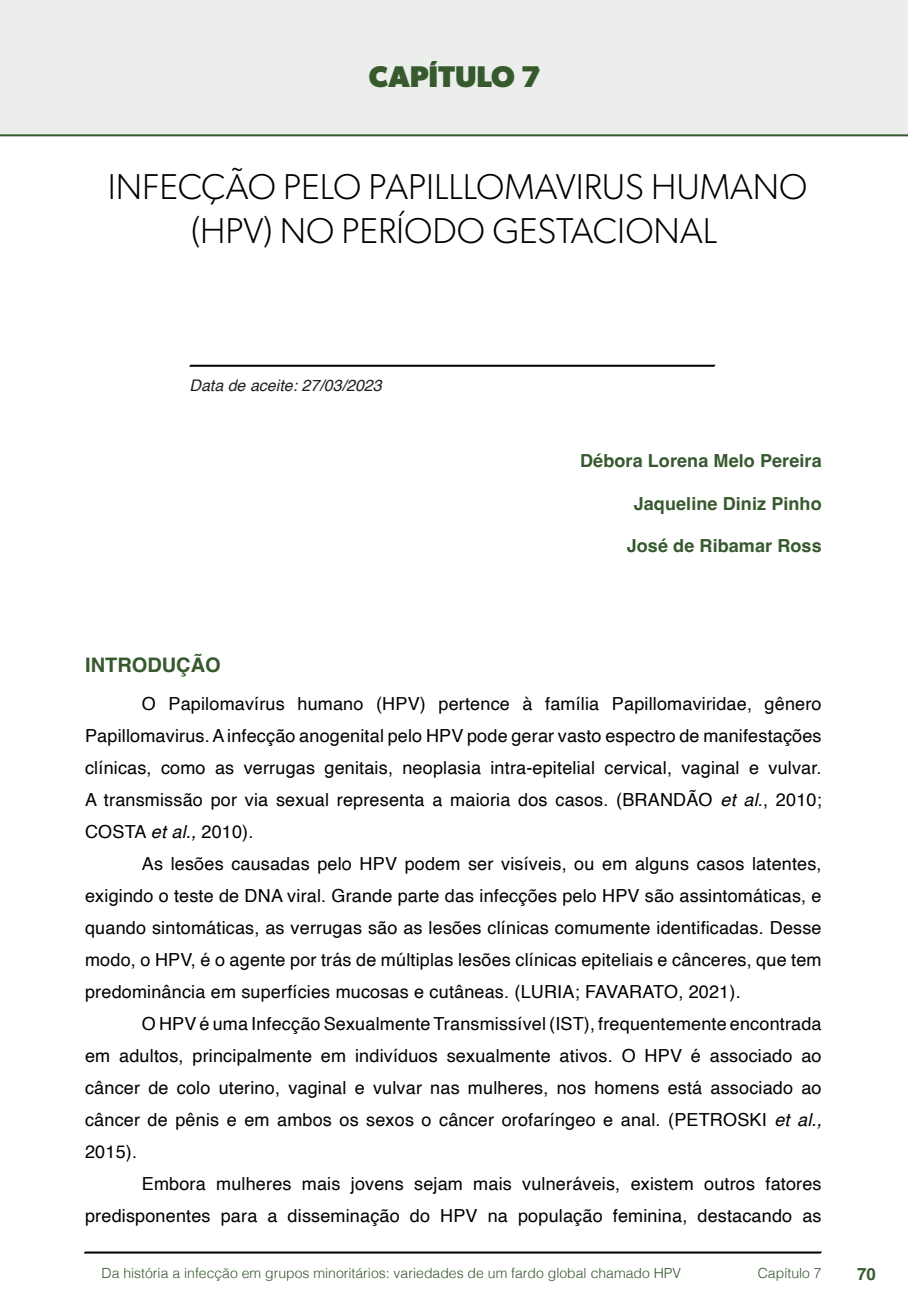
<style>
.page{position:relative;width:908px;height:1304px;background:#fff}
.page>*{position:absolute;margin:0;border:0;box-sizing:border-box;transform-origin:0 0}
.nome_artigos{font:300 36px/44px "Gibson";color:#000;text-align:center}
.cap_com_cap{font:700 30px "Gibson";color:#36592e}
.TITULOS{font:700 20px "Helvetica";color:#36592e}
.txt{font:18px/32px "Helvetica";letter-spacing:.01em;color:#000;text-align:justify}
.nome_autores{font:700 18px "Helvetica";letter-spacing:.005em;color:#36592e}
.t1{font:700 16.8px "Helvetica";color:#36592e}
.t2{font:italic 16px "Helvetica";color:#231f20}
.t3{font:300 14px "Helvetica";color:#36592e}
.s1{font-style:italic}
</style>
<div class="page">
<svg style="left:84px;top:1251px;width:737px;height:3px;background:#515151"></svg>
<svg style="left:189px;top:364px;width:526px;height:3px;background:#4f4f4f"></svg>
<div style="left:0;top:0;width:907px;height:136px;background:#ebeeea"></div>
<div style="left:44px;top:72px;width:68px;height:61px;background:#ebeeea"></div>
<p class="cap_com_cap" style="left:369px;top:58px;width:173px">CAPÍTULO 7</p>
<p class="nome_artigos" style="left:108px;top:164px;width:700px">INFECÇÃO PELO PAPILLLOMAVIRUS HUMANO (HPV) NO PERÍODO GESTACIONAL</p>
<p class="t2" style="left:189px;top:373px;width:194px">Data de aceite: 27/03/2023</p>
<p class="nome_autores" style="left:580px;top:450px;width:243px">Débora Lorena Melo Pereira</p>
<p class="nome_autores" style="left:633px;top:492px;width:189px">Jaqueline Diniz Pinho</p>
<p class="nome_autores" style="left:626px;top:535px;width:196px">José de Ribamar Ross</p>
<p class="TITULOS" style="left:85px;top:653px;width:137px">INTRODUÇÃO</p>
<p class="txt" style="left:85px;top:688px;width:737px;text-indent:57px">O Papilomavírus humano (HPV) pertence à família Papillomaviridae, gênero Papillomavirus. A infecção anogenital pelo HPV pode gerar vasto espectro de manifestações clínicas, como as verrugas genitais, neoplasia intra-epitelial cervical, vaginal e vulvar.<br>A transmissão por via sexual representa a maioria dos casos. (BRANDÃO <span class="s1">et al</span>., 2010; COSTA <span class="s1">et al.,</span> 2010).</p>
<p class="txt" style="left:85px;top:848px;width:737px;text-indent:57px">As lesões causadas pelo HPV podem ser visíveis, ou em alguns casos latentes, exigindo o teste de DNA viral. Grande parte das infecções pelo HPV são assintomáticas, e quando sintomáticas, as verrugas são as lesões clínicas comumente identificadas. Desse modo, o HPV, é o agente por trás de múltiplas lesões clínicas epiteliais e cânceres, que tem predominância em superfícies mucosas e cutâneas. (LURIA; FAVARATO, 2021).</p>
<p class="txt" style="left:85px;top:1008px;width:737px;text-indent:57px">O HPV é uma Infecção Sexualmente Transmissível (IST), frequentemente encontrada em adultos, principalmente em indivíduos sexualmente ativos. O HPV é associado ao câncer de colo uterino, vaginal e vulvar nas mulheres, nos homens está associado ao câncer de pênis e em ambos os sexos o câncer orofaríngeo e anal. (PETROSKI <span class="s1">et al., </span>2015).</p>
<p class="txt" style="left:85px;top:1168px;width:737px;text-align:right">Embora mulheres mais jovens sejam mais vulneráveis, existem outros fatores predisponentes para a disseminação do HPV na população feminina, destacando as</p>
<p class="t3" style="left:101px;top:1261px;width:580px">Da história a infecção em grupos minoritários: variedades de um fardo global chamado HPV</p>
<p class="t3" style="left:757px;top:1261px;width:65px">Capítulo 7</p>
<p class="t1" style="left:856px;top:1264px;width:20px">70</p>
</div>
